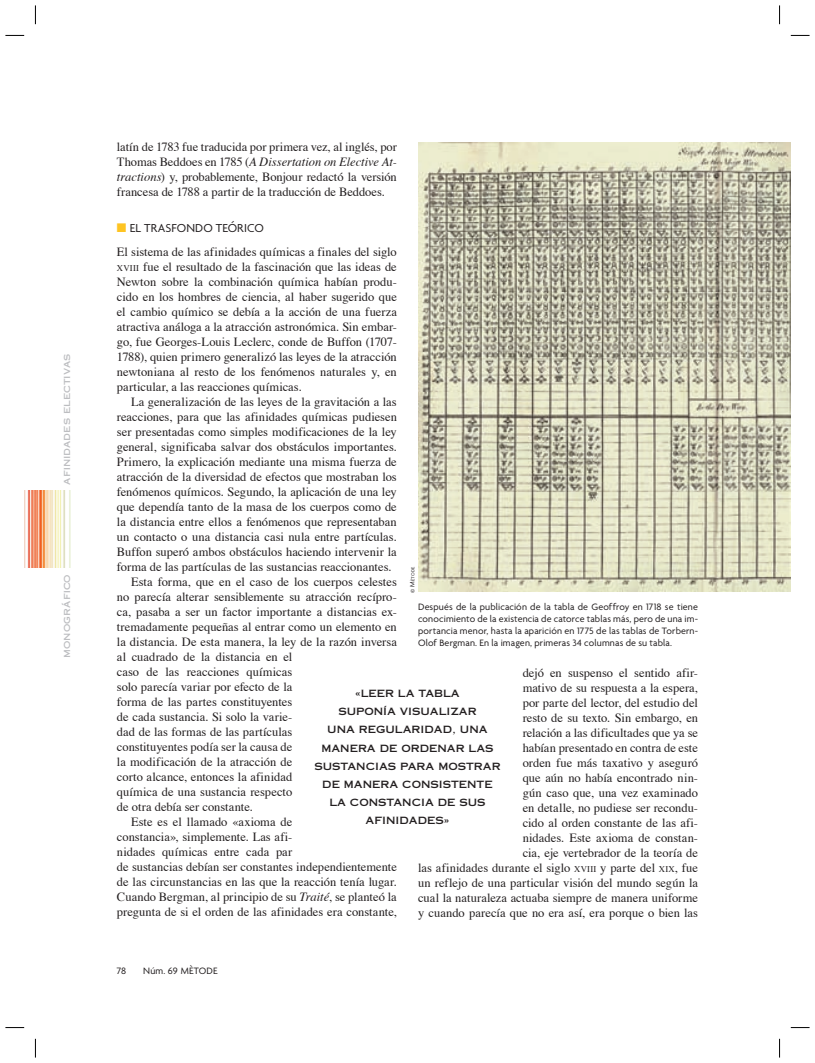
<style>
.page{position:relative;width:815px;height:1063px;background:#fff}
.page>*{position:absolute;margin:0;border:0;box-sizing:border-box;transform-origin:0 0}
.t1{font:12.5px/15px "Times";color:#231f20;text-align:justify}
.t2{font:12.5px "Agenda";letter-spacing:.01em;color:#231f20}
.t3{font:10px/11.9px "Agenda";letter-spacing:.015em;color:#231f20;text-align:justify}
.t4{font:10px/18.1px "Copperplate Thirty One AB";color:#231f20;text-align:center}
.t5{font:10px "Copperplate Thirty One AB";letter-spacing:.005em;color:#bcbdc0}
.t6{font:4.75px "Agenda";letter-spacing:.035em;color:#231f20}
.s1{font-style:italic}
.s2{color:#fec422}
.s3{font-size:8.75px}
.s4{font-size:6.88px}
</style>
<div class="page">
<img style="left:25px;top:490px;width:45px;height:78px">
<img style="left:418px;top:142px;width:372px;height:450px">
<svg style="left:5px;top:35px;width:19px;height:1px"></svg>
<svg style="left:791px;top:35px;width:19px;height:1px"></svg>
<svg style="left:5px;top:1027px;width:19px;height:1px"></svg>
<svg style="left:791px;top:1027px;width:19px;height:1px"></svg>
<svg style="left:35px;top:5px;width:1px;height:19px"></svg>
<svg style="left:35px;top:1039px;width:1px;height:19px"></svg>
<svg style="left:779px;top:5px;width:1px;height:19px"></svg>
<svg style="left:779px;top:1039px;width:1px;height:19px"></svg>
<p class="t5" style="left:61px;top:485px;width:132px;rotate:-90deg">afinidades electivas</p>
<p class="t5" style="left:61px;top:658px;width:85px;rotate:-90deg">monográfico</p>
<p class="t1" style="left:117px;top:140px;width:282px">latín de 1783 fue traducida por primera vez, al inglés, por Thomas Beddoes en 1785 (<span class="s1">A Dissertation on Elective At&shy;tractions</span>) y, probablemente, Bonjour redactó la versión francesa de 1788 a partir de la traducción de Beddoes.</p>
<p class="t2" style="left:117px;top:223px;width:148px"><span class="s2">■</span> EL TRASFONDO TEÓRICO</p>
<p class="t1" style="left:117px;top:246px;width:282px">El sistema de las afinidades químicas a finales del siglo <span class="s3">XVIII</span> fue el resultado de la fascinación que las ideas de Newton sobre la combinación química habían produ&shy;cido en los hombres de ciencia, al haber sugerido que el cambio químico se debía a la acción de una fuerza atractiva análoga a la atracción astronómica. Sin embar&shy;go, fue Georges-Louis Leclerc, conde de Buffon (1707- 1788), quien primero generalizó las leyes de la atracción newtoniana al resto de los fenómenos naturales y, en particular, a las reacciones químicas.</p>
<p class="t1" style="left:131px;top:396px;width:267px">La generalización de las leyes de la gravitación a las</p>
<p class="t1" style="left:117px;top:411px;width:281px">reacciones, para que las afinidades químicas pudiesen</p>
<p class="t1" style="left:117px;top:426px;width:281px">ser presentadas como simples modificaciones de la ley</p>
<p class="t1" style="left:117px;top:441px;width:282px">general, significaba salvar dos obstáculos importantes.</p>
<p class="t1" style="left:117px;top:456px;width:281px">Primero, la explicación mediante una misma fuerza de</p>
<p class="t1" style="left:117px;top:471px;width:281px">atracción de la diversidad de efectos que mostraban los</p>
<p class="t1" style="left:117px;top:486px;width:281px">fenómenos químicos. Segundo, la aplicación de una ley</p>
<p class="t1" style="left:117px;top:501px;width:281px">que dependía tanto de la masa de los cuerpos como de</p>
<p class="t1" style="left:117px;top:516px;width:281px">la distancia entre ellos a fenómenos que representaban</p>
<p class="t1" style="left:117px;top:531px;width:281px">un contacto o una distancia casi nula entre partículas.</p>
<p class="t1" style="left:117px;top:546px;width:281px">Buffon superó ambos obstáculos haciendo intervenir la</p>
<p class="t1" style="left:117px;top:561px;width:276px">forma de las partículas de las sustancias reaccionantes.</p>
<p class="t1" style="left:131px;top:576px;width:267px">Esta forma, que en el caso de los cuerpos celestes</p>
<p class="t1" style="left:117px;top:591px;width:281px">no parecía alterar sensiblemente su atracción recípro-</p>
<p class="t1" style="left:117px;top:606px;width:281px">ca, pasaba a ser un factor importante a distancias ex-</p>
<p class="t1" style="left:117px;top:621px;width:281px">tremadamente pequeñas al entrar como un elemento en</p>
<p class="t1" style="left:117px;top:636px;width:281px">la distancia. De esta manera, la ley de la razón inversa</p>
<p class="t1" style="left:117px;top:651px;width:177px">al cuadrado de la distancia en el</p>
<p class="t1" style="left:117px;top:666px;width:177px">caso de las reacciones químicas</p>
<p class="t1" style="left:117px;top:681px;width:177px">solo parecía variar por efecto de la</p>
<p class="t1" style="left:117px;top:696px;width:177px">forma de las partes constituyentes</p>
<p class="t1" style="left:117px;top:711px;width:177px">de cada sustancia. Si solo la varie-</p>
<p class="t1" style="left:117px;top:726px;width:177px">dad de las formas de las partículas</p>
<p class="t1" style="left:117px;top:741px;width:177px">constituyentes podía ser la causa de</p>
<p class="t1" style="left:117px;top:756px;width:177px">la modificación de la atracción de</p>
<p class="t1" style="left:117px;top:771px;width:177px">corto alcance, entonces la afinidad</p>
<p class="t1" style="left:117px;top:786px;width:177px">química de una sustancia respecto</p>
<p class="t1" style="left:117px;top:801px;width:137px">de otra debía ser constante.</p>
<p class="t1" style="left:131px;top:816px;width:163px">Este es el llamado «axioma de</p>
<p class="t1" style="left:117px;top:831px;width:177px">constancia», simplemente. Las afi-</p>
<p class="t1" style="left:117px;top:846px;width:177px">nidades químicas entre cada par</p>
<p class="t1" style="left:117px;top:861px;width:281px">de sustancias debían ser constantes independientemente</p>
<p class="t1" style="left:117px;top:876px;width:281px">de las circunstancias en las que la reacción tenía lugar.</p>
<p class="t1" style="left:117px;top:891px;width:281px">Cuando Bergman, al principio de su <span class="s1">Traité</span>, se planteó la</p>
<p class="t1" style="left:117px;top:906px;width:281px">pregunta de si el orden de las afinidades era constante,</p>
<p class="t6" style="left:411px;top:593px;width:27px;rotate:-90deg"><span class="s4">© M</span>ÈTODE</p>
<p class="t3" style="left:418px;top:602px;width:281px">Después de la publicación de la tabla de Geoffroy en 1718 se tiene conocimiento de la existencia de catorce tablas más, pero de una im&shy;portancia menor, hasta la aparición en 1775 de las tablas de Torbern-Olof Bergman. En la imagen, primeras 34 columnas de su tabla.</p>
<p class="t1" style="left:418px;top:667px;width:282px;text-align:right">dejó en suspenso el sentido afir-<br>mativo de su respuesta a la espera,<br>por parte del lector, del estudio del<br>resto de su texto. Sin embargo, en<br>relación a las dificultades que ya se<br>habían presentado en contra de este<br>orden fue más taxativo y aseguró<br>que aún no había encontrado nin-<br>gún caso que, una vez examinado<br>en detalle, no pudiese ser recondu-<br>cido al orden constante de las afi-<br>nidades. Este axioma de constan-<br>cia, eje vertebrador de la teoría de<br>las afinidades durante el siglo <span class="s3">XVIII</span> y parte del <span class="s3">XIX</span>, fue un reflejo de una particular visión del mundo según la cual la naturaleza actuaba siempre de manera uniforme y cuando parecía que no era así, era porque o bien las</p>
<p class="t4" style="left:314px;top:685px;width:188px">«LEER LA TABLA<br>SUPONÍA VISUALIZAR<br>UNA REGULARIDAD, UNA<br>MANERA DE ORDENAR LAS<br>SUSTANCIAS PARA MOSTRAR<br>DE MANERA CONSISTENTE<br>LA CONSTANCIA DE SUS<br>AFINIDADES»</p>
<p class="t3" style="left:117px;top:966px;width:11px">78</p>
<p class="t3" style="left:143px;top:966px;width:76px">Núm. 69 MÈTODE</p>
</div>
